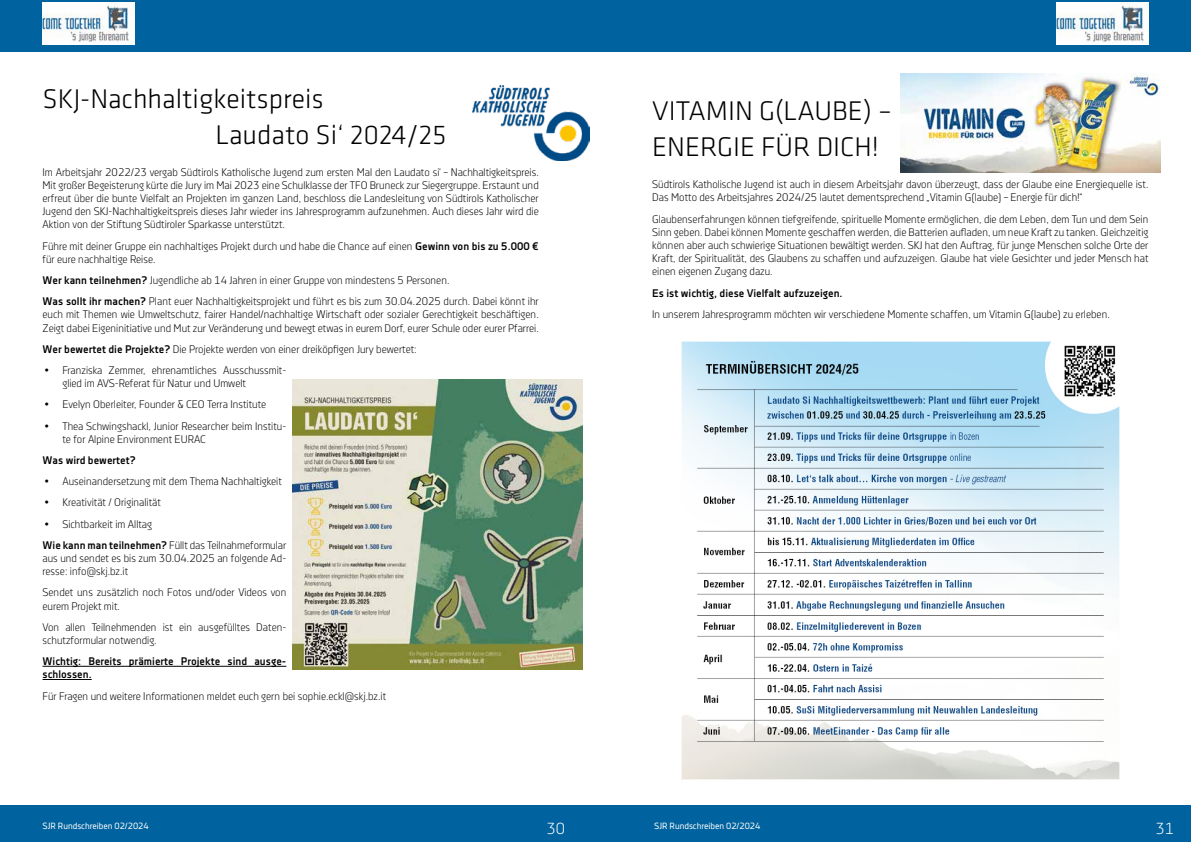
<style>
.page{position:relative;width:1191px;height:842px;background:#fff}
.page>*{position:absolute;margin:0;border:0;box-sizing:border-box;transform-origin:0 0}
.t1{font:300 28px/36px "Klavika";color:#000}
.t2{font:16px "Decima Nova Pro Lt";color:#fff}
.t3{font:11px/13.2px "Decima Nova Pro Lt";color:#000}
.t4{font:700 11px/13.2px "Decima Nova Pro";color:#000}
.t5{font:9px "Decima Nova Pro";color:#fff}
.s1{font-family:"Decima Nova Pro";font-weight:700}
</style>
<div class="page">
<div style="left:0;top:806px;width:1191px;height:36px;background:#00639f"></div>
<div style="left:0;top:0;width:1191px;height:52px;background:#00639f"></div>
<img style="left:43px;top:3px;width:91px;height:41px">
<img style="left:1056px;top:3px;width:92px;height:41px">
<hr style="left:43px;top:666px;width:243px;height:1px;background:#000">
<hr style="left:43px;top:679px;width:49px;height:1px;background:#000">
<img style="left:473px;top:85px;width:116px;height:75px">
<img style="left:681px;top:341px;width:439px;height:439px">
<img style="left:900px;top:73px;width:260px;height:99px">
<img style="left:292px;top:379px;width:291px;height:291px">
<h1 class="t1" style="left:215px;top:81px;width:232px;text-indent:-173px">SKJ-Nachhaltigkeitspreis<br>Laudato Si‘ 2024/25</h1>
<h1 class="t1" style="left:652px;top:93px;width:241px">VITAMIN G(LAUBE) –<br>ENERGIE FÜR DICH!</h1>
<p class="t3" style="left:43px;top:165px;width:498px;text-align:justify">Im Arbeitsjahr 2022/23 vergab Südtirols Katholische Jugend zum ersten Mal den Laudato si‘ – Nachhaltigkeitspreis.<br>Mit großer Begeisterung kürte die Jury im Mai 2023 eine Schulklasse der TFO Bruneck zur Siegergruppe. Erstaunt und erfreut über die bunte Vielfalt an Projekten im ganzen Land, beschloss die Landesleitung von Südtirols Katholischer Jugend den SKJ-Nachhaltigkeitspreis dieses Jahr wieder ins Jahresprogramm aufzunehmen. Auch dieses Jahr wird die Aktion von der Stiftung Südtiroler Sparkasse unterstützt.</p>
<p class="t3" style="left:43px;top:239px;width:497px">Führe mit deiner Gruppe ein nachhaltiges Projekt durch und habe die Chance auf einen <span class="s1">Gewinn von bis zu 5.000 € </span>für eure nachhaltige Reise.</p>
<p class="t3" style="left:43px;top:269px;width:498px;line-height:21.2px"><span class="s1">Wer kann teilnehmen?</span> Jugendliche ab 14 Jahren in einer Gruppe von mindestens 5 Personen.<br><span class="s1">Was sollt ihr machen?</span> Plant euer Nachhaltigkeitsprojekt und führt es bis zum 30.04.2025 durch. Dabei könnt ihr</p>
<p class="t3" style="left:43px;top:308px;width:498px">euch mit Themen wie Umweltschutz, fairer Handel/nachhaltige Wirtschaft oder sozialer Gerechtigkeit beschäftigen.<br>Zeigt dabei Eigeninitiative und Mut zur Veränderung und bewegt etwas in eurem Dorf, eurer Schule oder eurer Pfarrei.</p>
<p class="t3" style="left:43px;top:342px;width:376px"><span class="s1">Wer bewertet die Projekte?</span> Die Projekte werden von einer dreiköpfigen Jury bewertet:</p>
<p class="t3" style="left:62px;top:363px;width:225px;text-indent:-18px">• Franziska Zemmer, ehrenamtliches Ausschussmit&shy;glied im AVS-Referat für Natur und Umwelt</p>
<p class="t3" style="left:44px;top:398px;width:223px">• Evelyn Oberleiter, Founder &amp; CEO Terra Institute</p>
<p class="t3" style="left:62px;top:419px;width:225px;text-indent:-18px">• Thea Schwingshackl, Junior Researcher beim Institu&shy;te for Alpine Environment EURAC</p>
<p class="t4" style="left:43px;top:454px;width:95px">Was wird bewertet?</p>
<p class="t3" style="left:44px;top:475px;width:239px">• Auseinandersetzung mit dem Thema Nachhaltigkeit</p>
<p class="t3" style="left:44px;top:496px;width:118px">• Kreativität / Originalität</p>
<p class="t3" style="left:43px;top:513px;width:245px;line-height:21.2px">• Sichtbarkeit im Alltag<br><span class="s1">Wie kann man teilnehmen?</span> Füllt das Teilnahmeformular</p>
<p class="t3" style="left:43px;top:551px;width:245px">aus und sendet es bis zum 30.04.2025 an folgende Ad&shy;resse: info@skj.bz.it</p>
<p class="t3" style="left:43px;top:586px;width:245px">Sendet uns zusätzlich noch Fotos und/oder Videos von eurem Projekt mit.</p>
<p class="t3" style="left:43px;top:620px;width:245px">Von allen Teilnehmenden ist ein ausgefülltes Daten&shy;schutzformular notwendig.</p>
<p class="t4" style="left:43px;top:655px;width:245px">Wichtig: Bereits prämierte Projekte sind ausge&shy;schlossen.</p>
<p class="t3" style="left:43px;top:689px;width:345px">Für Fragen und weitere Informationen meldet euch gern bei sophie.eckl@skj.bz.it</p>
<p class="t3" style="left:652px;top:178px;width:498px">Südtirols Katholische Jugend ist auch in diesem Arbeitsjahr davon überzeugt, dass der Glaube eine Energiequelle ist.<br>Das Motto des Arbeitsjahres 2024/25 lautet dementsprechend „Vitamin G(laube) – Energie für dich!“</p>
<p class="t3" style="left:652px;top:212px;width:498px;text-align:justify">Glaubenserfahrungen können tiefgreifende, spirituelle Momente ermöglichen, die dem Leben, dem Tun und dem Sein Sinn geben. Dabei können Momente geschaffen werden, die Batterien aufladen, um neue Kraft zu tanken. Gleichzeitig können aber auch schwierige Situationen bewältigt werden. SKJ hat den Auftrag, für junge Menschen solche Orte der Kraft, der Spiritualität, des Glaubens zu schaffen und aufzuzeigen. Glaube hat viele Gesichter und jeder Mensch hat einen eigenen Zugang dazu.</p>
<p class="t4" style="left:652px;top:287px;width:192px">Es ist wichtig, diese Vielfalt aufzuzeigen.</p>
<p class="t3" style="left:652px;top:307px;width:459px">In unserem Jahresprogramm möchten wir verschiedene Momente schaffen, um Vitamin G(laube) zu erleben.</p>
<p class="t5" style="left:43px;top:821px;width:108px">SJR Rundschreiben 02/2024</p>
<p class="t5" style="left:654px;top:821px;width:108px">SJR Rundschreiben 02/2024</p>
<h2 class="t2" style="left:546px;top:819px;width:20px">30</h2>
<h2 class="t2" style="left:1155px;top:819px;width:20px">31</h2>
</div>
